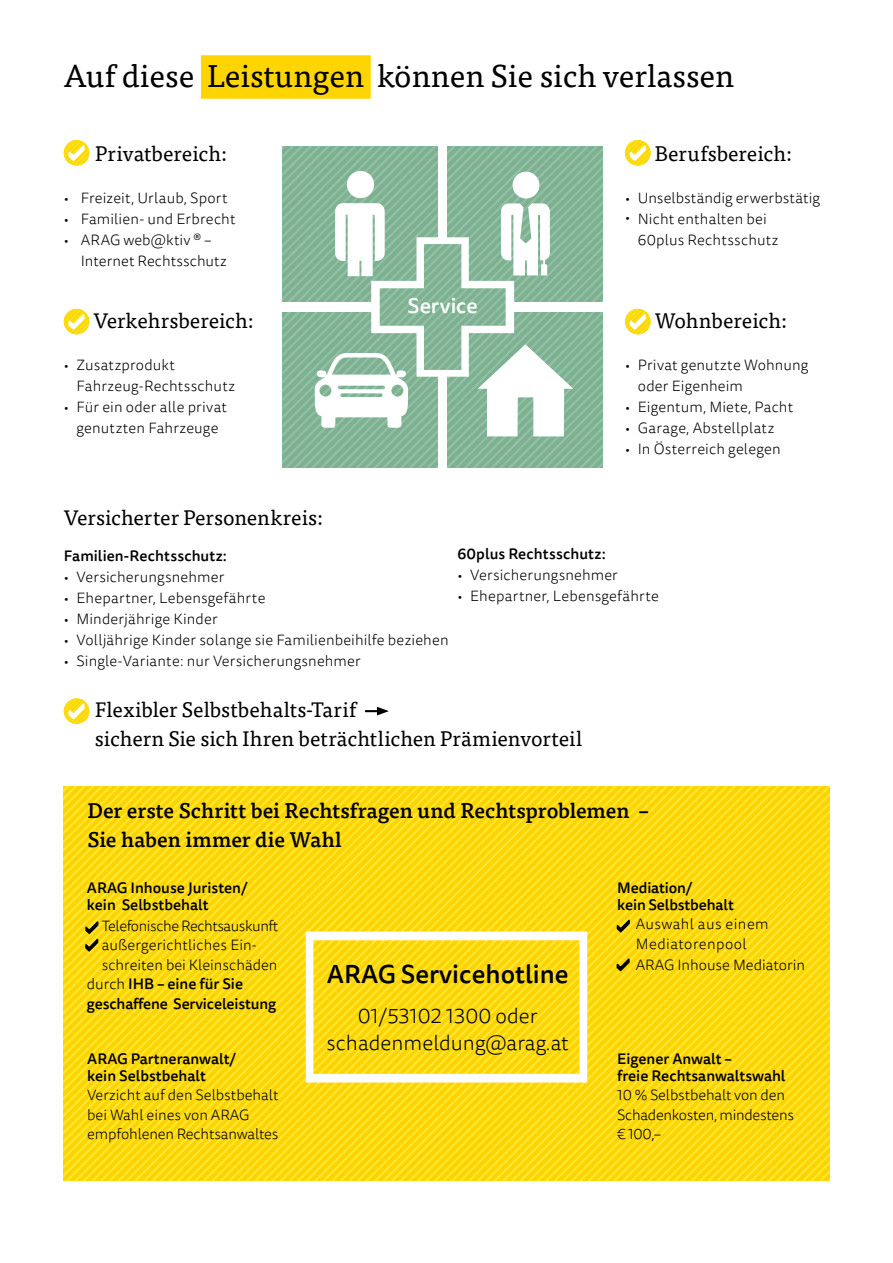
<style>
.page{position:relative;width:893px;height:1263px;background:#fff}
.page>*{position:absolute;margin:0;border:0;box-sizing:border-box;transform-origin:0 0}
.t1{font:31.5px "Tisa OT";color:#000}
.t2{font:500 25.5px "Tisa Sans OT";color:#000}
.t3{font:21px/28.5px "Tisa OT";color:#000}
.t4{font:500 21px/28.5px "Tisa OT";letter-spacing:-.005em;color:#000}
.t5{font:300 21px/27px "Tisa Sans OT";color:#000;text-align:center}
.t6{font:500 21px "Tisa Sans OT";color:#fff}
.t7{font:300 15px/21px "Tisa Sans OT";letter-spacing:.005em;color:#000}
.t8{font:500 15px/16.5px "Tisa Sans OT";color:#000}
.t9{font:300 15px/19.5px "Tisa Sans OT";letter-spacing:-.02em;color:#000}
.t10{font:300 15px/19.5px "Tisa Sans OT";letter-spacing:.03em;color:#000}
.t11{font:300 15px "Tisa Sans OT";letter-spacing:-.03em;color:#000}
.s1{font-weight:300}
</style>
<div class="page">
<img style="left:448px;top:313px;width:155px;height:155px">
<div style="left:201px;top:55px;width:170px;height:44px;background:#ffd500"></div>
<img style="left:282px;top:146px;width:155px;height:155px">
<img style="left:448px;top:146px;width:155px;height:155px">
<img style="left:282px;top:313px;width:155px;height:155px">
<svg style="left:365px;top:707px;width:24px;height:8px"></svg>
<img style="left:64px;top:140px;width:25px;height:26px;border-radius:13px">
<svg style="left:69px;top:145px;width:15px;height:16px"></svg>
<img style="left:625px;top:140px;width:26px;height:26px;border-radius:13px">
<svg style="left:630px;top:145px;width:16px;height:16px"></svg>
<img style="left:625px;top:309px;width:26px;height:25px;border-radius:13px">
<svg style="left:630px;top:314px;width:16px;height:16px"></svg>
<img style="left:64px;top:309px;width:25px;height:25px;border-radius:13px">
<svg style="left:69px;top:314px;width:15px;height:16px"></svg>
<img style="left:64px;top:698px;width:25px;height:26px;border-radius:13px">
<svg style="left:69px;top:704px;width:15px;height:15px"></svg>
<svg style="left:315px;top:171px;width:258px;height:265px"></svg>
<img style="left:380px;top:244px;width:126px;height:126px">
<img style="left:64px;top:787px;width:765px;height:393px">
<svg style="left:306px;top:931px;width:281px;height:151px;background:#fddf36"></svg>
<svg style="left:617px;top:920px;width:13px;height:12px"></svg>
<svg style="left:85px;top:921px;width:13px;height:30px"></svg>
<svg style="left:617px;top:958px;width:13px;height:13px"></svg>
<h1 class="t1" style="left:64px;top:57px;width:672px">Auf diese Leistungen können Sie sich verlassen</h1>
<h3 class="t3" style="left:95px;top:139px;width:133px">Privatbereich:</h3>
<p class="t7" style="left:64px;top:188px;width:165px">• Freizeit, Urlaub, Sport</p>
<p class="t7" style="left:64px;top:209px;width:173px">• Familien- und Erbrecht</p>
<p class="t7" style="left:81px;top:230px;width:148px;text-indent:-17px">• ARAG web@ktiv ® –<br>Internet Rechtsschutz</p>
<h3 class="t3" style="left:94px;top:307px;width:162px">Verkehrsbereich:</h3>
<p class="t7" style="left:77px;top:355px;width:160px;text-indent:-13px">• Zusatzprodukt<br>Fahrzeug-Rechtsschutz</p>
<p class="t7" style="left:64px;top:397px;width:165px;text-align:center">• Für ein oder alle privat genutzten Fahrzeuge</p>
<h3 class="t3" style="left:64px;top:503px;width:261px">Versicherter Personenkreis:</h3>
<h3 class="t6" style="left:408px;top:293px;width:72px">Service</h3>
<h3 class="t3" style="left:655px;top:139px;width:139px">Berufsbereich:</h3>
<p class="t7" style="left:625px;top:188px;width:196px">• Unselbständig erwerbstätig</p>
<p class="t7" style="left:638px;top:209px;width:142px;text-indent:-13px">• Nicht enthalten bei<br>60plus Rechtsschutz</p>
<h3 class="t3" style="left:655px;top:307px;width:134px">Wohnbereich:</h3>
<p class="t7" style="left:638px;top:355px;width:172px;text-indent:-13px">• Privat genutzte Wohnung oder Eigenheim</p>
<p class="t7" style="left:625px;top:397px;width:170px">• Eigentum, Miete, Pacht</p>
<p class="t7" style="left:625px;top:418px;width:151px">• Garage, Abstellplatz</p>
<p class="t7" style="left:625px;top:439px;width:157px">• In Österreich gelegen</p>
<p class="t8" style="left:64px;top:548px;width:165px">Familien-Rechtsschutz:</p>
<p class="t7" style="left:64px;top:567px;width:162px">• Versicherungsnehmer</p>
<p class="t7" style="left:64px;top:588px;width:203px">• Ehepartner, Lebensgefährte</p>
<p class="t7" style="left:64px;top:609px;width:155px">• Minderjährige Kinder</p>
<p class="t7" style="left:64px;top:630px;width:386px">• Volljährige Kinder solange sie Familienbeihilfe beziehen</p>
<p class="t7" style="left:64px;top:651px;width:299px">• Single-Variante: nur Versicherungsnehmer</p>
<p class="t8" style="left:457px;top:546px;width:150px">60plus Rechtsschutz:</p>
<p class="t7" style="left:457px;top:565px;width:162px">• Versicherungsnehmer</p>
<p class="t7" style="left:457px;top:586px;width:203px">• Ehepartner, Lebensgefährte</p>
<h3 class="t3" style="left:95px;top:696px;width:489px">Flexibler Selbstbehalts-Tarif<br>sichern Sie sich Ihren beträchtlichen Prämienvorteil</h3>
<h3 class="t4" style="left:88px;top:797px;width:563px">Der erste Schritt bei Rechtsfragen und Rechtsproblemen –<br>Sie haben immer die Wahl</h3>
<p class="t8" style="left:87px;top:881px;width:162px">ARAG Inhouse Juristen/ kein Selbstbehalt</p>
<p class="t11" style="left:102px;top:917px;width:178px">Telefonische Rechtsauskunft</p>
<p class="t7" style="left:102px;top:936px;width:156px">außergerichtliches Ein-</p>
<p class="t7" style="left:102px;top:955px;width:177px">schreiten bei Kleinschäden</p>
<p class="t8" style="left:87px;top:977px;width:158px"><span class="s1">durch</span> IHB – eine für Sie</p>
<p class="t8" style="left:87px;top:996px;width:191px">geschaffene Serviceleistung</p>
<p class="t8" style="left:87px;top:1052px;width:151px">ARAG Partneranwalt/ kein Selbstbehalt</p>
<p class="t7" style="left:87px;top:1086px;width:193px;line-height:19.5px">Verzicht auf den Selbstbehalt bei Wahl eines von ARAG empfohlenen Rechtsanwaltes</p>
<h2 class="t2" style="left:327px;top:958px;width:243px">ARAG Servicehotline</h2>
<h3 class="t5" style="left:327px;top:1003px;width:244px">01/53102 1300 oder schadenmeldung@arag.at</h3>
<p class="t8" style="left:617px;top:881px;width:118px">Mediation/<br>kein Selbstbehalt</p>
<p class="t10" style="left:636px;top:915px;width:134px">Auswahl aus einem<br>Mediatorenpool</p>
<p class="t7" style="left:636px;top:955px;width:171px">ARAG Inhouse Mediatorin</p>
<p class="t8" style="left:617px;top:1052px;width:170px">Eigener Anwalt –<br>freie Rechtsanwaltswahl</p>
<p class="t9" style="left:617px;top:1086px;width:178px">10 % Selbstbehalt von den<br>Schadenkosten, mindestens € 100,–</p>
</div>
